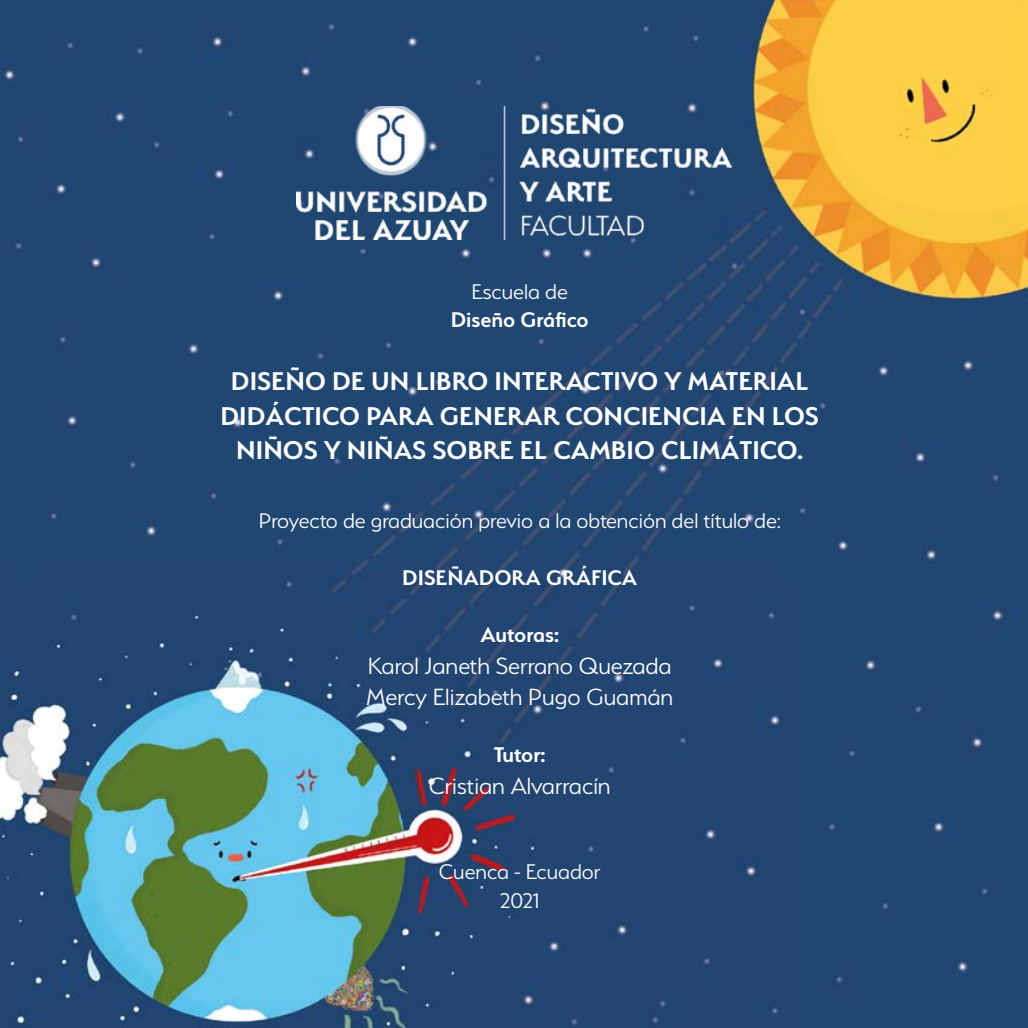
<style>
.page{position:relative;width:1028px;height:1028px;background:#fff}
.page>*{position:absolute;margin:0;border:0;box-sizing:border-box;transform-origin:0 0}
.t1{font:600 28.75px/34.5px "Serenity";color:#fff;text-align:center}
.t2{font:300 26.25px/31.5px "Serenity";color:#fff}
.t3{font:300 23.75px/28.5px "Serenity";color:#fff;text-align:center}
.t4{font:600 23.75px "Serenity";color:#fff}
.s1{color:#fcffff}
</style>
<div class="page">
<img style="left:0;top:0;width:1028px;height:1028px">
<img style="left:297px;top:106px;width:434px;height:133px">
<p class="t3" style="left:471px;top:277px;width:98px">Escuela de</p>
<p class="t4" style="left:451px;top:307px;width:140px">Diseño Gráfico</p>
<p class="t1" style="left:220px;top:363px;width:600px">DISEÑO DE UN LIBRO INTERACTIVO Y MATERIAL<br>DIDÁCTICO PARA GENERAR CONCIENCIA EN LOS<br>NIÑOS Y NIÑAS SOBRE EL CAMBIO CLIMÁTICO.</p>
<p class="t3" style="left:259px;top:506px;width:523px">Proyecto de graduaci<span class="s1">ó</span>n previo a la obtenci<span class="s1">ó</span>n del t<span class="s1">í</span>tulo de:</p>
<p class="t4" style="left:402px;top:565px;width:236px">DISEÑADORA GRÁFICA</p>
<p class="t4" style="left:480px;top:622px;width:80px">Autoras:</p>
<p class="t2" style="left:366px;top:649px;width:309px">Karol Janeth Serrano Quezada<br>Mercy Elizabeth Pugo Guamán</p>
<p class="t4" style="left:494px;top:742px;width:53px">Tutor:</p>
<p class="t2" style="left:429px;top:769px;width:183px">Cristian Alvarrac<span class="s1">í</span>n</p>
<p class="t3" style="left:439px;top:857px;width:163px">Cuenca - Ecuador<br>2021</p>
</div>
